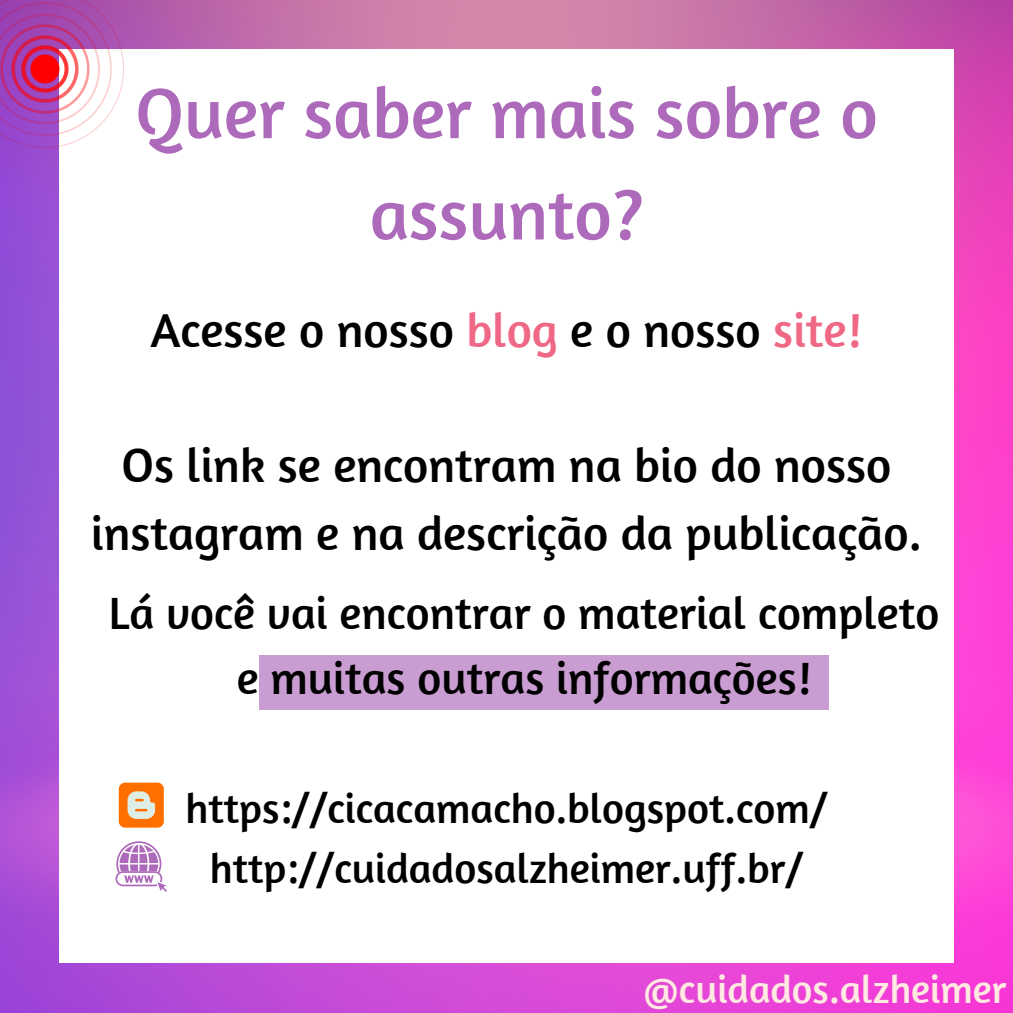
<style>
.page{position:relative;width:1013px;height:1013px;background:#fff}
.page>*{position:absolute;margin:0;border:0;box-sizing:border-box;transform-origin:0 0}
.t1{font:72.5px/101.2px "Amaranth";color:#ad69ba;text-align:center}
.t2{font:48.75px/67.5px "Amaranth";color:#000;text-align:center}
.t3{font:46.25px/64.8px "Amaranth";color:#000;text-align:center}
.t4{font:42.5px/59px "Amaranth";color:#000;text-align:center}
.t5{font:40px "Amaranth";color:#ffe9e1}
.s1{color:#ef6885}
</style>
<div class="page">
<img style="left:0;top:0;width:1012px;height:1012px">
<div style="left:59px;top:50px;width:894px;height:912px;background:#fff"></div>
<div style="left:260px;top:655px;width:569px;height:54px;background:#c99dd2"></div>
<div style="left:119px;top:782px;width:45px;height:45px;background:#ff6f00;border-radius:6px"></div>
<svg style="left:127px;top:791px;width:28px;height:28px"></svg>
<svg style="left:115px;top:841px;width:52px;height:50px"></svg>
<img style="left:0;top:0;width:124px;height:148px">
<h1 class="t1" style="left:135px;top:61px;width:744px">Quer saber mais sobre o assunto?</h1>
<p class="t2" style="left:151px;top:295px;width:712px">Acesse o nosso <span class="s1">blog</span> e o nosso <span class="s1">site!</span></p>
<p class="t2" style="left:91px;top:430px;width:832px">Os link se encontram na bio do nosso instagram e na descrição da publicação.</p>
<p class="t3" style="left:109px;top:580px;width:832px">Lá você vai encontrar o material completo e muitas outras informações!</p>
<p class="t4" style="left:185px;top:778px;width:643px">https://cicacamacho.blogspot.com/ http://cuidadosalzheimer.uff.br/</p>
<p class="t5" style="left:643px;top:963px;width:365px">@cuidados.alzheimer</p>
</div>
